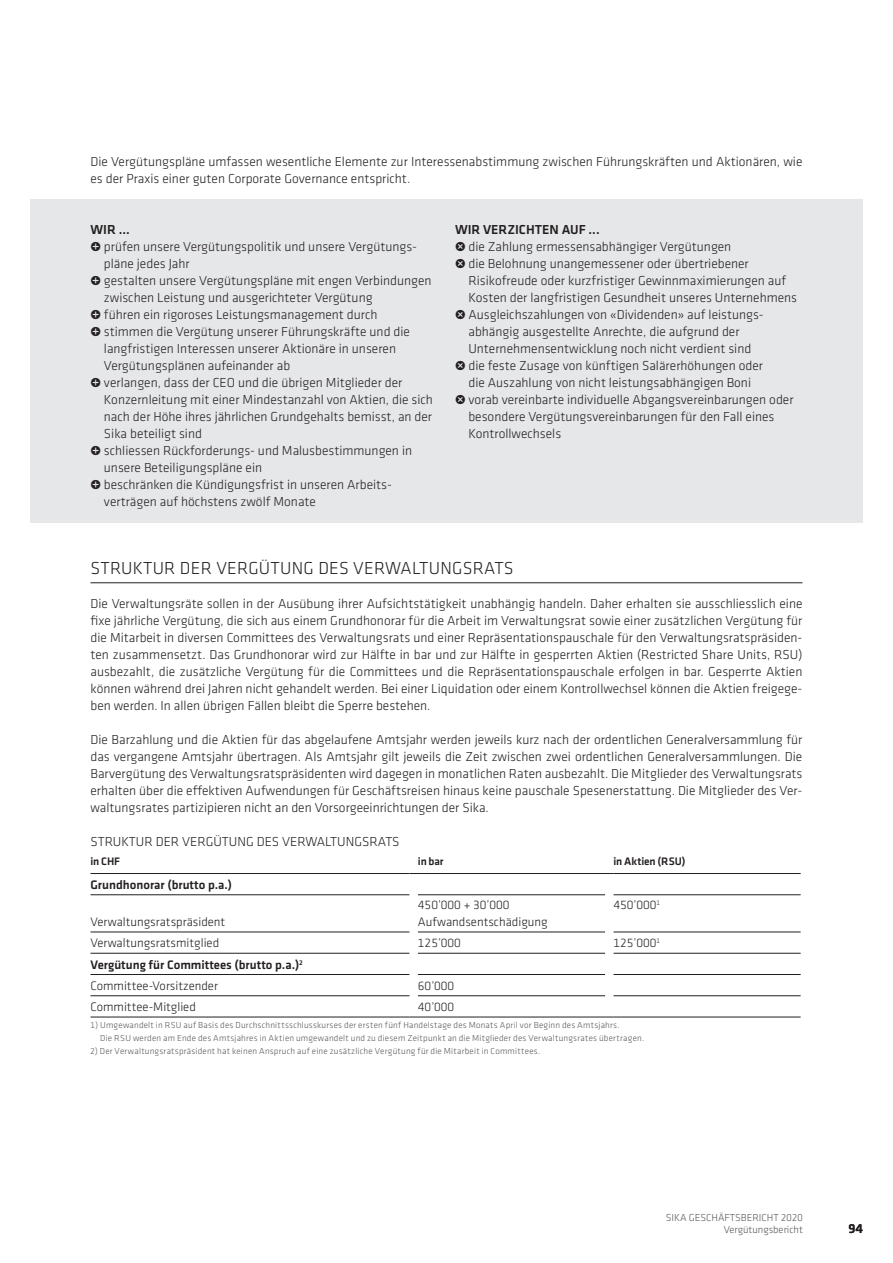
<style>
.page{position:relative;width:893px;height:1263px;background:#fff}
.page>*{position:absolute;margin:0;border:0;box-sizing:border-box;transform-origin:0 0}
.t1{font:300 18px "Klavika";letter-spacing:.015em;color:#231f20}
.t2{font:300 13.5px/17px "Klavika";color:#231f20}
.t3{font:500 13.5px "Klavika";color:#231f20}
.t4{font:300 12.75px/17px "Klavika";color:#231f20}
.t5{font:500 12.75px/21.3px "Klavika";color:#231f20}
.t6{font:500 11.25px "Klavika";letter-spacing:-.005em;color:#231f20}
.t7{font:300 10.5px/12.6px "Klavika";color:#57585a;text-align:right}
.t8{font:300 9px/12.8px "Klavika";letter-spacing:.02em;color:#57585a}
.s1{font-weight:500}
.s2{font-weight:300}
</style>
<div class="page">
<div style="left:30px;top:200px;width:833px;height:323px;background:#e6e7e9"></div>
<hr style="left:91px;top:582px;width:711px;height:1px;background:#231f20">
<hr style="left:613px;top:873px;width:188px;height:1px;background:#231f20">
<hr style="left:418px;top:894px;width:187px;height:1px;background:#231f20">
<hr style="left:613px;top:894px;width:188px;height:1px;background:#231f20">
<hr style="left:418px;top:932px;width:187px;height:1px;background:#231f20">
<hr style="left:613px;top:932px;width:188px;height:1px;background:#231f20">
<hr style="left:418px;top:953px;width:187px;height:1px;background:#231f20">
<hr style="left:613px;top:953px;width:188px;height:1px;background:#231f20">
<hr style="left:418px;top:974px;width:187px;height:1px;background:#231f20">
<hr style="left:613px;top:974px;width:188px;height:1px;background:#231f20">
<hr style="left:418px;top:995px;width:187px;height:1px;background:#231f20">
<hr style="left:613px;top:995px;width:188px;height:1px;background:#231f20">
<hr style="left:91px;top:894px;width:318px;height:1px;background:#231f20">
<hr style="left:91px;top:932px;width:318px;height:1px;background:#231f20">
<hr style="left:91px;top:953px;width:318px;height:1px;background:#231f20">
<hr style="left:91px;top:974px;width:318px;height:1px;background:#231f20">
<hr style="left:91px;top:995px;width:318px;height:1px;background:#231f20">
<hr style="left:91px;top:1017px;width:318px;height:1px;background:#231f20">
<hr style="left:418px;top:1017px;width:187px;height:1px;background:#231f20">
<hr style="left:613px;top:1017px;width:188px;height:1px;background:#231f20">
<hr style="left:91px;top:873px;width:318px;height:1px;background:#231f20">
<hr style="left:418px;top:873px;width:187px;height:1px;background:#231f20">
<p class="t2" style="left:91px;top:153px;width:713px">Die Vergütungspläne umfassen wesentliche Elemente zur Interessenabstimmung zwischen Führungskräften und Aktionären, wie es der Praxis einer guten Corporate Governance entspricht.</p>
<p class="t3" style="left:91px;top:220px;width:41px">WIR ...</p>
<p class="t2" style="left:104px;top:238px;width:313px;text-indent:-13px"><span class="s1">•</span> prüfen unsere Vergütungspolitik und unsere Vergütungs&shy;pläne jedes Jahr</p>
<p class="t2" style="left:104px;top:272px;width:329px;text-indent:-13px"><span class="s1">•</span> gestalten unsere Vergütungspläne mit engen Verbindungen zwischen Leistung und ausgerichteter Vergütung</p>
<p class="t2" style="left:91px;top:306px;width:289px"><span class="s1">•</span> führen ein rigoroses Leistungsmanagement durch</p>
<p class="t2" style="left:104px;top:323px;width:308px;text-indent:-13px"><span class="s1">•</span> stimmen die Vergütung unserer Führungskräfte und die langfristigen Interessen unserer Aktionäre in unseren<br>Vergütungsplänen aufeinander ab</p>
<p class="t2" style="left:104px;top:374px;width:330px;text-indent:-13px"><span class="s1">•</span> verlangen, dass der CEO und die übrigen Mitglieder der Konzernleitung mit einer Mindestanzahl von Aktien, die sich nach der Höhe ihres jährlichen Grundgehalts bemisst, an der Sika beteiligt sind</p>
<p class="t2" style="left:104px;top:442px;width:310px;text-indent:-13px"><span class="s1">•</span> schliessen Rückforderungs- und Malusbestimmungen in unsere Beteiligungspläne ein</p>
<p class="t2" style="left:104px;top:476px;width:288px;text-indent:-13px"><span class="s1">•</span> beschränken die Kündigungsfrist in unseren Arbeits&shy;verträgen auf höchstens zwölf Monate</p>
<p class="t3" style="left:455px;top:220px;width:146px">WIR VERZICHTEN AUF ...</p>
<p class="t2" style="left:455px;top:238px;width:278px"><span class="s1">•</span> die Zahlung ermessensabhängiger Vergütungen</p>
<p class="t2" style="left:468px;top:255px;width:330px;text-indent:-13px"><span class="s1">•</span> die Belohnung unangemessener oder übertriebener<br>Risikofreude oder kurzfristiger Gewinnmaximierungen auf<br>Kosten der langfristigen Gesundheit unseres Unternehmens</p>
<p class="t2" style="left:468px;top:306px;width:295px;text-indent:-13px"><span class="s1">•</span> Ausgleichszahlungen von «Dividenden» auf leistungs&shy;abhängig ausgestellte Anrechte, die aufgrund der<br>Unternehmensentwicklung noch nicht verdient sind</p>
<p class="t2" style="left:455px;top:357px;width:310px;text-align:center"><span class="s1">•</span> die feste Zusage von künftigen Salärerhöhungen oder die Auszahlung von nicht leistungsabhängigen Boni</p>
<p class="t2" style="left:468px;top:391px;width:327px;text-indent:-13px"><span class="s1">•</span> vorab vereinbarte individuelle Abgangsvereinbarungen oder besondere Vergütungsvereinbarungen für den Fall eines<br>Kontrollwechsels</p>
<h1 class="t1" style="left:91px;top:557px;width:425px">STRUKTUR DER VERGÜTUNG DES VERWALTUNGSRATS</h1>
<p class="t2" style="left:91px;top:595px;width:713px;text-align:justify">Die Verwaltungsräte sollen in der Ausübung ihrer Aufsichtstätigkeit unabhängig handeln. Daher erhalten sie ausschliesslich eine fixe jährliche Vergütung, die sich aus einem Grundhonorar für die Arbeit im Verwaltungsrat sowie einer zusätzlichen Vergütung für die Mitarbeit in diversen Committees des Verwaltungsrats und einer Repräsentationspauschale für den Verwaltungsratspräsiden&shy;ten zusammensetzt. Das Grundhonorar wird zur Hälfte in bar und zur Hälfte in gesperrten Aktien (Restricted Share Units, RSU) ausbezahlt, die zusätzliche Vergütung für die Committees und die Repräsentationspauschale erfolgen in bar. Gesperrte Aktien können während drei Jahren nicht gehandelt werden. Bei einer Liquidation oder einem Kontrollwechsel können die Aktien freigege&shy;ben werden. In allen übrigen Fällen bleibt die Sperre bestehen.</p>
<p class="t2" style="left:91px;top:731px;width:713px;text-align:justify">Die Barzahlung und die Aktien für das abgelaufene Amtsjahr werden jeweils kurz nach der ordentlichen Generalversammlung für das vergangene Amtsjahr übertragen. Als Amtsjahr gilt jeweils die Zeit zwischen zwei ordentlichen Generalversammlungen. Die Barvergütung des Verwaltungsratspräsidenten wird dagegen in monatlichen Raten ausbezahlt. Die Mitglieder des Verwaltungsrats erhalten über die effektiven Aufwendungen für Geschäftsreisen hinaus keine pauschale Spesenerstattung. Die Mitglieder des Ver&shy;waltungsrates partizipieren nicht an den Vorsorgeeinrichtungen der Sika.</p>
<p class="t2" style="left:91px;top:833px;width:310px">STRUKTUR DER VERGÜTUNG DES VERWALTUNGSRATS</p>
<p class="t6" style="left:91px;top:854px;width:31px">in CHF</p>
<p class="t6" style="left:418px;top:854px;width:27px">in bar</p>
<p class="t6" style="left:613px;top:854px;width:74px">in Aktien (RSU)</p>
<p class="t5" style="left:91px;top:874px;width:143px">Grundhonorar (brutto p.a.)</p>
<p class="t4" style="left:91px;top:913px;width:136px">Verwaltungsratspräsident</p>
<p class="t4" style="left:418px;top:896px;width:131px">450’000 + 30’000<br>Aufwandsentschädigung</p>
<p class="t4" style="left:613px;top:896px;width:48px">450’000<sup>1</sup></p>
<p class="t4" style="left:91px;top:934px;width:130px">Verwaltungsratsmitglied</p>
<p class="t4" style="left:418px;top:934px;width:44px">125’000</p>
<p class="t4" style="left:613px;top:934px;width:48px">125’000<sup>1</sup></p>
<p class="t5" style="left:91px;top:953px;width:214px">Vergütung für Committees (brutto p.a.)<sup>2<br></sup><span class="s2">Committee-Vorsitzender</span></p>
<p class="t4" style="left:418px;top:977px;width:38px">60’000</p>
<p class="t4" style="left:91px;top:998px;width:107px">Committee-Mitglied</p>
<p class="t4" style="left:418px;top:998px;width:38px">40’000</p>
<p class="t8" style="left:100px;top:1019px;width:545px;text-indent:-10px">1) Umgewandelt in RSU auf Basis des Durchschnittsschlusskurses der ersten fünf Handelstage des Monats April vor Beginn des Amtsjahrs.<br>Die RSU werden am Ende des Amtsjahres in Aktien umgewandelt und zu diesem Zeitpunkt an die Mitglieder des Verwaltungsrates übertragen.</p>
<p class="t8" style="left:91px;top:1044px;width:451px">2) Der Verwaltungsratspräsident hat keinen Anspruch auf eine zusätzliche Vergütung für die Mitarbeit in Committees.</p>
<p class="t7" style="left:666px;top:1211px;width:139px">SIKA GESCHÄFTSBERICHT 2020<br>Vergütungsbericht</p>
<p class="t3" style="left:848px;top:1220px;width:16px">94</p>
</div>
